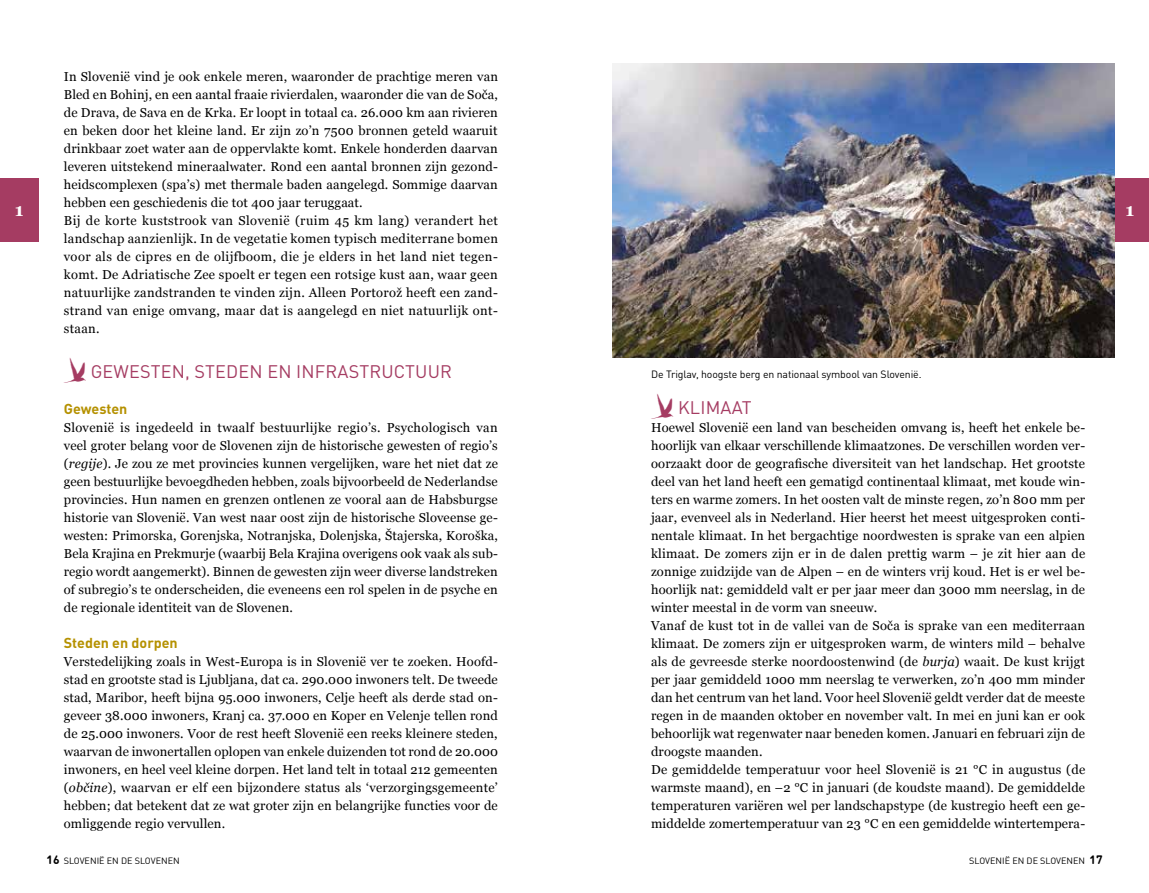
<style>
.page{position:relative;width:1149px;height:893px;background:#fff}
.page>*{position:absolute;margin:0;border:0;box-sizing:border-box;transform-origin:0 0}
.t1{font:18px "DIN Pro";letter-spacing:.01em;color:#a53c62}
.t2{font:700 18px "Georgia";color:#fff}
.t3{font:700 14.25px "DIN Pro";color:#b59100}
.t4{font:12.9px/18px "Georgia";letter-spacing:.01em;color:#000}
.t5{font:700 12px "DIN Round Offc";color:#000}
.t6{font:10.5px "DIN Pro";letter-spacing:-.01em;color:#000}
.t7{font:9px "DIN Round Offc";color:#000}
.s1{font-family:"Dominicus";font-size:36px}
.s2{font-style:italic}
.s3{font-weight:700;font-size:12px}
</style>
<div class="page">
<div style="left:1110px;top:179px;width:38px;height:63px;background:#a53c62"></div>
<div style="left:0;top:179px;width:38px;height:63px;background:#a53c62"></div>
<img style="left:612px;top:64px;width:501px;height:293px">
<p class="t4" style="left:64px;top:68px;width:435px">In Slovenië vind je ook enkele meren, waaronder de prachtige meren van Bled en Bohinj, en een aantal fraaie rivierdalen, waaronder die van de Soča, de Drava, de Sava en de Krka. Er loopt in totaal ca. 26.000 km aan rivieren en beken door het kleine land. Er zijn zo’n 7500 bronnen geteld waaruit drinkbaar zoet water aan de oppervlakte komt. Enkele honderden daarvan leveren uitstekend mineraalwater. Rond een aantal bronnen zijn gezond&shy;heidscomplexen (spa’s) met thermale baden aangelegd. Sommige daarvan hebben een geschiedenis die tot 400 jaar teruggaat.<br>Bij de korte kuststrook van Slovenië (ruim 45 km lang) verandert het landschap aanzienlijk. In de vegetatie komen typisch mediterrane bomen voor als de cipres en de olijfboom, die je elders in het land niet tegen&shy;komt. De Adriatische Zee spoelt er tegen een rotsige kust aan, waar geen natuurlijke zandstranden te vinden zijn. Alleen Portorož heeft een zand&shy;strand van enige omvang, maar dat is aangelegd en niet natuurlijk ont&shy;staan.</p>
<h1 class="t1" style="left:64px;top:357px;width:389px"><span class="s1">?</span> GEWESTEN, STEDEN EN INFRASTRUCTUUR</h1>
<p class="t3" style="left:64px;top:397px;width:65px">Gewesten</p>
<p class="t4" style="left:64px;top:419px;width:435px;text-align:justify">Slovenië is ingedeeld in twaalf bestuurlijke regio’s. Psychologisch van veel groter belang voor de Slovenen zijn de historische gewesten of regio’s (<span class="s2">regije</span>). Je zou ze met provincies kunnen vergelijken, ware het niet dat ze geen bestuurlijke bevoegdheden hebben, zoals bijvoorbeeld de Nederlandse provincies. Hun namen en grenzen ontlenen ze vooral aan de Habsburgse historie van Slovenië. Van west naar oost zijn de historische Sloveense ge&shy;westen: Primorska, Gorenjska, Notranjska, Dolenjska, Štajerska, Koroška, Bela Krajina en Prekmurje (waarbij Bela Krajina overigens ook vaak als sub&shy;regio wordt aangemerkt). Binnen de gewesten zijn weer diverse landstreken of subregio’s te onderscheiden, die eveneens een rol spelen in de psyche en de regionale identiteit van de Slovenen.</p>
<p class="t3" style="left:64px;top:631px;width:115px">Steden en dorpen</p>
<p class="t4" style="left:64px;top:653px;width:435px;text-align:justify">Verstedelijking zoals in West-Europa is in Slovenië ver te zoeken. Hoofd&shy;stad en grootste stad is Ljubljana, dat ca. 290.000 inwoners telt. De tweede stad, Maribor, heeft bijna 95.000 inwoners, Celje heeft als derde stad on&shy;geveer 38.000 inwoners, Kranj ca. 37.000 en Koper en Velenje tellen rond de 25.000 inwoners. Voor de rest heeft Slovenië een reeks kleinere steden, waarvan de inwonertallen oplopen van enkele duizenden tot rond de 20.000 inwoners, en heel veel kleine dorpen. Het land telt in totaal 212 gemeenten (<span class="s2">občine</span>), waarvan er elf een bijzondere status als ‘verzorgingsgemeente’ hebben; dat betekent dat ze wat groter zijn en belangrijke functies voor de omliggende regio vervullen.</p>
<h1 class="t2" style="left:15px;top:198px;width:10px">1</h1>
<h1 class="t2" style="left:1124px;top:198px;width:10px">1</h1>
<p class="t6" style="left:651px;top:366px;width:272px">De Triglav, hoogste berg en nationaal symbool van Slovenië.</p>
<h1 class="t1" style="left:651px;top:393px;width:102px"><span class="s1">?</span> KLIMAAT</h1>
<p class="t4" style="left:651px;top:419px;width:435px">Hoewel Slovenië een land van bescheiden omvang is, heeft het enkele be&shy;hoorlijk van elkaar verschillende klimaatzones. De verschillen worden ver&shy;oorzaakt door de geografische diversiteit van het landschap. Het grootste deel van het land heeft een gematigd continentaal klimaat, met koude win&shy;ters en warme zomers. In het oosten valt de minste regen, zo’n 800 mm per jaar, evenveel als in Nederland. Hier heerst het meest uitgesproken conti&shy;nentale klimaat. In het bergachtige noordwesten is sprake van een alpien klimaat. De zomers zijn er in de dalen prettig warm – je zit hier aan de zonnige zuidzijde van de Alpen – en de winters vrij koud. Het is er wel be&shy;hoorlijk nat: gemiddeld valt er per jaar meer dan 3000 mm neerslag, in de winter meestal in de vorm van sneeuw.<br>Vanaf de kust tot in de vallei van de Soča is sprake van een mediterraan klimaat. De zomers zijn er uitgesproken warm, de winters mild – behalve als de gevreesde sterke noordoostenwind (de <span class="s2">burja</span>) waait. De kust krijgt per jaar gemiddeld 1000 mm neerslag te verwerken, zo’n 400 mm minder dan het centrum van het land. Voor heel Slovenië geldt verder dat de meeste regen in de maanden oktober en november valt. In mei en juni kan er ook behoorlijk wat regenwater naar beneden komen. Januari en februari zijn de droogste maanden.<br>De gemiddelde temperatuur voor heel Slovenië is 21 °C in augustus (de warmste maand), en –2 °C in januari (de koudste maand). De gemiddelde temperaturen variëren wel per landschapstype (de kustregio heeft een ge&shy;middelde zomertemperatuur van 23 °C en een gemiddelde wintertempera-</p>
<p class="t7" style="left:46px;top:855px;width:135px"><span class="s3">16</span> SLOVENIË EN DE SLOVENEN</p>
<p class="t5" style="left:1089px;top:852px;width:15px">17</p>
<p class="t7" style="left:968px;top:855px;width:117px">SLOVENIË EN DE SLOVENEN</p>
</div>
